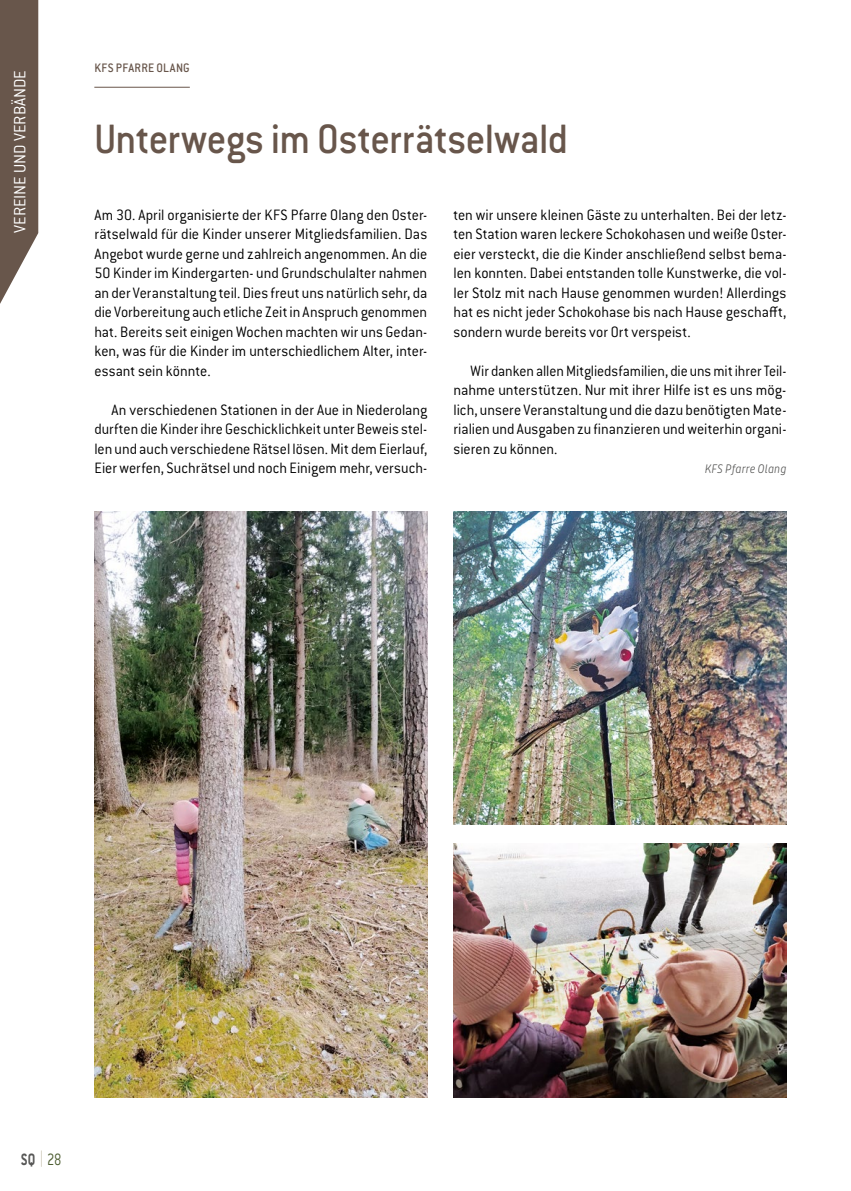
<style>
.page{position:relative;width:851px;height:1191px;background:#fff}
.page>*{position:absolute;margin:0;border:0;box-sizing:border-box;transform-origin:0 0}
.Überschrift_2024{font:500 45px "Conduit ITC Pro";letter-spacing:-.01em;color:#68564b;scale:.95 1}
.Rubrik_vertikal{font:300 18px "Conduit ITC Pro";color:#fff}
.t1{font:700 18px "Conduit ITC Pro";color:#575756;scale:.8 1}
.Fliesstext_2019_mit_Einzug{font:300 16.5px/19.5px "Conduit ITC Pro";color:#000;text-align:justify;scale:.95 1}
.Fliesstext_2019_ohne_Einzug{font:300 16.5px/19.5px "Conduit ITC Pro";color:#000;text-align:justify;scale:.95 1}
.Fliesstext_2019_mit_Einzug-2{font:300 16.5px/19.5px "Conduit ITC Pro";color:#000;text-align:justify;scale:.93 1}
.Rubrik_blau{font:500 13.5px "Conduit ITC Pro";letter-spacing:.025em;color:#68564b;scale:.95 1}
.Autor{font:italic 300 11.7px "Puffin Display Soft";letter-spacing:.02em;color:#575756;scale:.95 1}
.s1{font-family:"Fira Sans";font-weight:300;color:#cac6b4}
.s2{font-weight:300;color:#4d5d31}
</style>
<div class="page">
<svg style="left:0;top:0;width:38px;height:304px;background:#79695f"></svg>
<hr style="left:94px;top:87px;width:96px;height:1px;background:#68564b">
<img style="left:453px;top:512px;width:333px;height:312px">
<img style="left:453px;top:843px;width:333px;height:254px">
<img style="left:94px;top:512px;width:333px;height:585px">
<p class="Rubrik_vertikal" style="left:10px;top:233px;width:164px;rotate:-90deg">VEREINE UND VERBÄNDE</p>
<p class="Rubrik_blau" style="left:94px;top:60px;width:102px">KFS PFARRE OLANG</p>
<p class="Überschrift_2024" style="left:94px;top:114px;width:500px">Unterwegs im Osterrätselwald</p>
<p class="Fliesstext_2019_ohne_Einzug" style="left:94px;top:205px;width:352px">Am 30. April organisierte der KFS Pfarre Olang den Oster&shy;rätselwald für die Kinder unserer Mitgliedsfamilien. Das Angebot wurde gerne und zahlreich angenommen. An die 50 Kinder im Kindergarten- und Grundschulalter nahmen an der Veranstaltung teil. Dies freut uns natürlich sehr, da die Vorbereitung auch etliche Zeit in Anspruch genommen hat. Bereits seit einigen Wochen machten wir uns Gedan&shy;ken, was für die Kinder im unterschiedlichem Alter, inter&shy;essant sein könnte.</p>
<p class="Fliesstext_2019_mit_Einzug" style="left:94px;top:400px;width:352px;text-indent:17px">An verschiedenen Stationen in der Aue in Niederolang durften die Kinder ihre Geschicklichkeit unter Beweis stel&shy;len und auch verschiedene Rätsel lösen. Mit dem Eierlauf, Eier werfen, Suchrätsel und noch Einigem mehr, versuch-</p>
<p class="Fliesstext_2019_mit_Einzug" style="left:453px;top:205px;width:352px">ten wir unsere kleinen Gäste zu unterhalten. Bei der letz&shy;ten Station waren leckere Schokohasen und weiße Oster&shy;eier versteckt, die die Kinder anschließend selbst bema&shy;len konnten. Dabei entstanden tolle Kunstwerke, die vol&shy;ler Stolz mit nach Hause genommen wurden! Allerdings hat es nicht jeder Schokohase bis nach Hause geschafft, sondern wurde bereits vor Ort verspeist.</p>
<p class="Fliesstext_2019_mit_Einzug-2" style="left:453px;top:361px;width:359px;text-indent:17px">Wir danken allen Mitgliedsfamilien, die uns mit ihrer Teil&shy;nahme unterstützen. Nur mit ihrer Hilfe ist es uns mög&shy;lich, unsere Veranstaltung und die dazu benötigten Mate&shy;rialien und Ausgaben zu finanzieren und weiterhin organi&shy;sieren zu können.</p>
<p class="Autor" style="left:704px;top:462px;width:87px">KFS Pfarre Olang</p>
<p class="t1" style="left:21px;top:1148px;width:52px">SQ <span class="s1">|</span><span class="s2">28</span></p>
</div>
